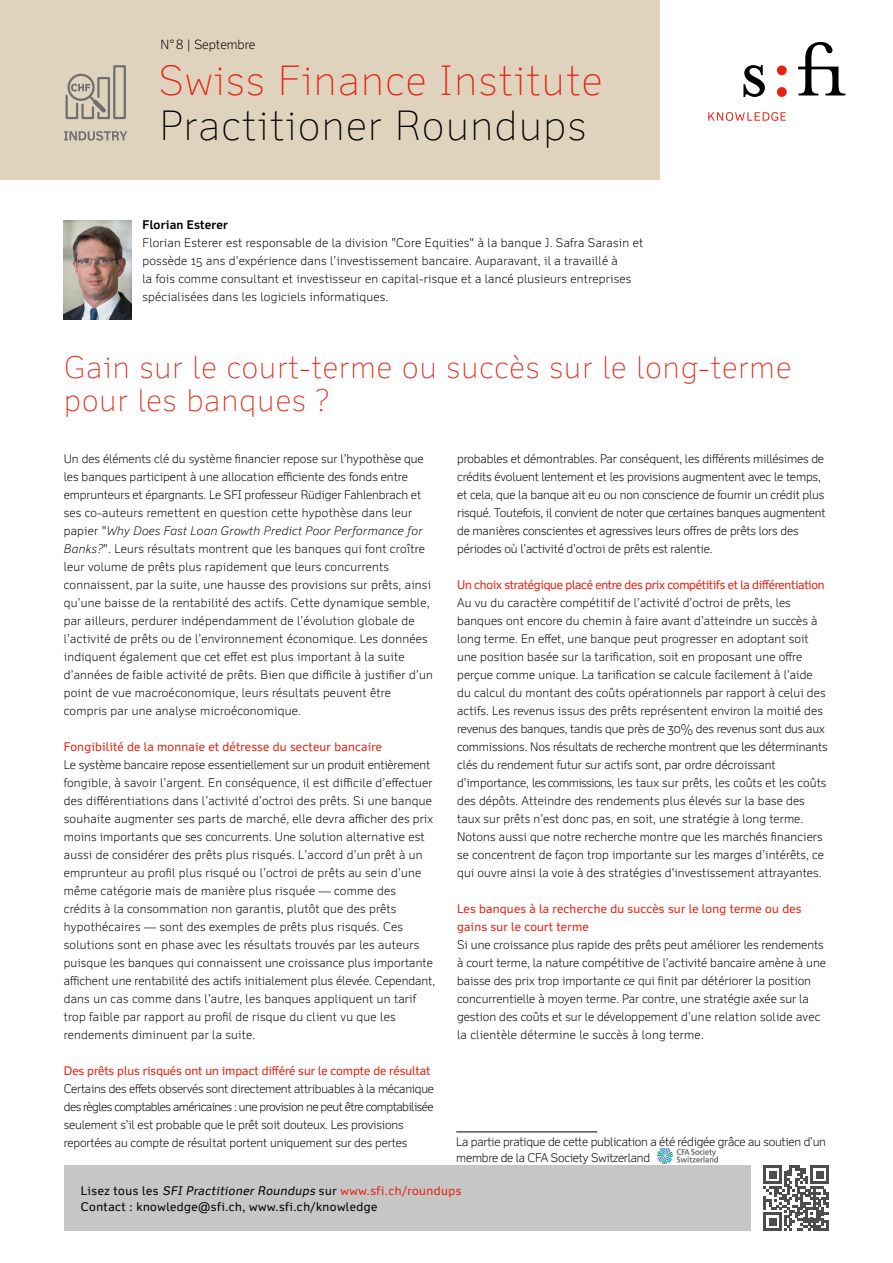
<style>
.page{position:relative;width:893px;height:1263px;background:#fff}
.page>*{position:absolute;margin:0;border:0;box-sizing:border-box;transform-origin:0 0}
.t1{font:100 40.5px "Felbridge Pro";letter-spacing:.04em;color:#e42313}
.t2{font:100 40.5px "Felbridge Pro";letter-spacing:.04em;color:#000}
.t3{font:100 30px/33px "Felbridge Pro";letter-spacing:.04em;color:#e42313}
.t4{font:300 12.75px "Felbridge Pro";color:#000}
.t5{font:300 12px/18px "Felbridge Pro";letter-spacing:.01em;color:#000}
.t6{font:300 12px/18px "Felbridge Pro";letter-spacing:-.01em;color:#000}
.t7{font:300 12px/18px "Felbridge Pro";letter-spacing:-.02em;color:#000}
.t8{font:12px/18px "Felbridge Pro";letter-spacing:.02em;color:#e42313}
.t9{font:12px/15.8px "Felbridge Pro";letter-spacing:.04em;color:#000}
.t10{font:12px "Felbridge Pro";letter-spacing:-.02em;color:#e42313}
.t11{font:12px "Felbridge Pro";color:#e42313}
.t12{font:700 12px "Felbridge Pro";letter-spacing:.02em;color:#000}
.s1{font-style:italic}
.s2{color:#e42313}
</style>
<div class="page">
<div style="left:777px;top:65px;width:10px;height:10px;background:#e42313;border-radius:50%"></div>
<div style="left:777px;top:87px;width:10px;height:10px;background:#e42313;border-radius:50%"></div>
<svg style="left:743px;top:65px;width:22px;height:32px"></svg>
<svg style="left:798px;top:42px;width:47px;height:53px"></svg>
<svg style="left:708px;top:112px;width:78px;height:9px"></svg>
<div style="left:0;top:0;width:659px;height:179px;background:#e0d3bd"></div>
<img style="left:64px;top:221px;width:68px;height:98px">
<div style="left:64px;top:1165px;width:686px;height:66px;background:#c6c6c6"></div>
<svg style="left:763px;top:1165px;width:66px;height:66px"></svg>
<svg style="left:64px;top:131px;width:63px;height:10px"></svg>
<div style="left:113px;top:65px;width:13px;height:54px;border:2px solid #706f6f"></div>
<div style="left:67px;top:74px;width:28px;height:27px;border:2px solid #706f6f;border-radius:50%"></div>
<svg style="left:65px;top:76px;width:45px;height:44px"></svg>
<hr style="left:456px;top:1131px;width:141px;height:1px;background:#000">
<img style="left:657px;top:1148px;width:60px;height:15px">
<p class="t4" style="left:161px;top:37px;width:96px">N°8 | Septembre</p>
<h1 class="t1" style="left:159px;top:57px;width:445px">Swiss Finance Institute</h1>
<h1 class="t2" style="left:160px;top:102px;width:428px">Practitioner Roundups</h1>
<p class="t12" style="left:142px;top:218px;width:87px">Florian Esterer</p>
<p class="t5" style="left:142px;top:234px;width:502px">Florian Esterer est responsable de la division "Core Equities" à la banque J. Safra Sarasin et possède 15 ans d’expérience dans l’investissement bancaire. Auparavant, il a travaillé à<br>la fois comme consultant et investisseur en capital-risque et a lancé plusieurs entreprises spécialisées dans les logiciels informatiques.</p>
<h2 class="t3" style="left:64px;top:351px;width:728px">Gain sur le court-terme ou succès sur le long-terme pour les banques ?</h2>
<p class="t5" style="left:64px;top:450px;width:371px">Un des éléments clé du système financier repose sur l’hypothèse que les banques participent à une allocation efficiente des fonds entre emprunteurs et épargnants. Le SFI professeur Rüdiger Fahlenbrach et ses co-auteurs remettent en question cette hypothèse dans leur papier "<span class="s1">Why Does Fast Loan Growth Predict Poor Performance for Banks?</span>". Leurs résultats montrent que les banques qui font croître leur volume de prêts plus rapidement que leurs concurrents connaissent, par la suite, une hausse des provisions sur prêts, ainsi qu’une baisse de la rentabilité des actifs. Cette dynamique semble, par ailleurs, perdurer indépendamment de l’évolution globale de l’activité de prêts ou de l’environnement économique. Les données indiquent également que cet effet est plus important à la suite d’années de faible activité de prêts. Bien que difficile à justifier d’un point de vue macroéconomique, leurs résultats peuvent être compris par une analyse microéconomique.</p>
<p class="t8" style="left:64px;top:738px;width:320px">Fongibilité de la monnaie et détresse du secteur bancaire</p>
<p class="t5" style="left:64px;top:756px;width:373px">Le système bancaire repose essentiellement sur un produit entièrement fongible, à savoir l’argent. En conséquence, il est difficile d’effectuer des différentiations dans l’activité d’octroi des prêts. Si une banque souhaite augmenter ses parts de marché, elle devra afficher des prix moins importants que ses concurrents. Une solution alternative est aussi de considérer des prêts plus risqués. L’accord d’un prêt à un emprunteur au profil plus risqué ou l’octroi de prêts au sein d’une même catégorie mais de manière plus risquée — comme des crédits à la consommation non garantis, plutôt que des prêts hypothécaires — sont des exemples de prêts plus risqués. Ces solutions sont en phase avec les résultats trouvés par les auteurs puisque les banques qui connaissent une croissance plus importante affichent une rentabilité des actifs initialement plus élevée. Cependant, dans un cas comme dans l’autre, les banques appliquent un tarif trop faible par rapport au profil de risque du client vu que les rendements diminuent par la suite.</p>
<p class="t11" style="left:64px;top:1064px;width:368px">Des prêts plus risqués ont un impact différé sur le compte de résultat</p>
<p class="t7" style="left:64px;top:1080px;width:372px">Certains des effets observés sont directement attribuables à la mécanique des règles comptables américaines : une provision ne peut être comptabilisée seulement s’il est probable que le prêt soit douteux. Les provisions reportées au compte de résultat portent uniquement sur des pertes</p>
<p class="t6" style="left:457px;top:450px;width:370px">probables et démontrables. Par conséquent, les différents millésimes de crédits évoluent lentement et les provisions augmentent avec le temps, et cela, que la banque ait eu ou non conscience de fournir un crédit plus risqué. Toutefois, il convient de noter que certaines banques augmentent de manières conscientes et agressives leurs offres de prêts lors des périodes où l’activité d’octroi de prêts est ralentie.</p>
<p class="t10" style="left:457px;top:578px;width:369px">Un choix stratégique placé entre des prix compétitifs et la différentiation</p>
<p class="t5" style="left:457px;top:594px;width:372px">Au vu du caractère compétitif de l’activité d’octroi de prêts, les banques ont encore du chemin à faire avant d’atteindre un succès à long terme. En effet, une banque peut progresser en adoptant soit une position basée sur la tarification, soit en proposant une offre perçue comme unique. La tarification se calcule facilement à l’aide du calcul du montant des coûts opérationnels par rapport à celui des actifs. Les revenus issus des prêts représentent environ la moitié des revenus des banques, tandis que près de 30% des revenus sont dus aux commissions. Nos résultats de recherche montrent que les déterminants clés du rendement futur sur actifs sont, par ordre décroissant d’importance, les commissions, les taux sur prêts, les coûts et les coûts des dépôts. Atteindre des rendements plus élevés sur la base des taux sur prêts n’est donc pas, en soit, une stratégie à long terme.<br>Notons aussi que notre recherche montre que les marchés financiers se concentrent de façon trop importante sur les marges d’intérêts, ce qui ouvre ainsi la voie à des stratégies d'investissement attrayantes.</p>
<p class="t8" style="left:457px;top:900px;width:346px">Les banques à la recherche du succès sur le long terme ou des gains sur le court terme</p>
<p class="t5" style="left:457px;top:936px;width:370px">Si une croissance plus rapide des prêts peut améliorer les rendements à court terme, la nature compétitive de l’activité bancaire amène à une baisse des prix trop importante ce qui finit par détériorer la position concurrentielle à moyen terme. Par contre, une stratégie axée sur la gestion des coûts et sur le développement d’une relation solide avec la clientèle détermine le succès à long terme.</p>
<p class="t7" style="left:456px;top:1134px;width:371px;line-height:15.8px">La partie pratique de cette publication a été rédigée grâce au soutien d’un membre de la CFA Society Switzerland</p>
<p class="t9" style="left:81px;top:1183px;width:382px">Lisez tous les <span class="s1">SFI Practitioner Roundups</span> sur <span class="s2">www.sfi.ch/roundups<br></span>Contact : knowledge@sfi.ch, www.sfi.ch/knowledge</p>
</div>
